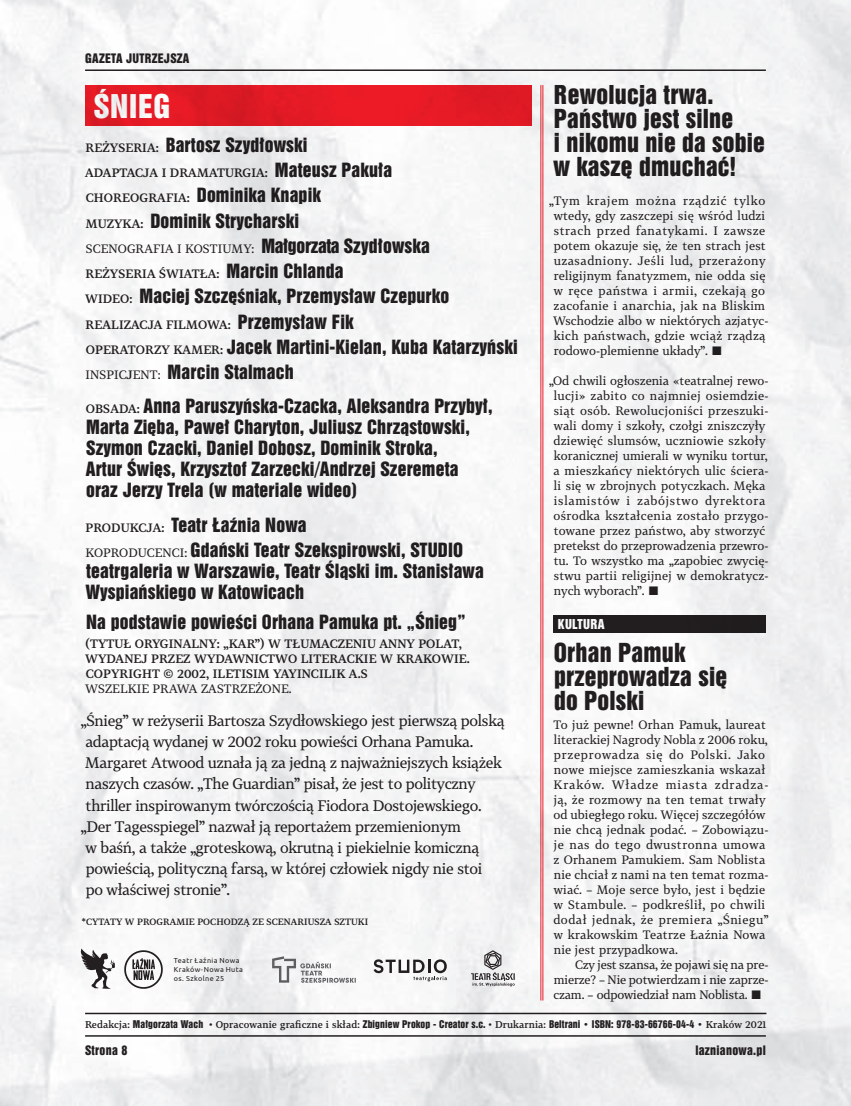
<style>
.page{position:relative;width:851px;height:1106px;background:#fff}
.page>*{position:absolute;margin:0;border:0;box-sizing:border-box;transform-origin:0 0}
.t1{font:30px "Swis 921 EU";letter-spacing:.025em;color:#fff}
.t2{font:24px/24px "Swis 921 EU";letter-spacing:.01em;color:#231f20}
.t3{font:18px/21px "Swis 921 EU";letter-spacing:.01em;color:#231f20}
.t4{font:15px "Tabac G3";letter-spacing:-.02em;color:#231f20}
.t5{font:12.6px "Swis 921 EU";letter-spacing:.025em;color:#fff}
.t6{font:12px/15px "Tabac G3";letter-spacing:.015em;color:#231f20}
.t7{font:500 12px/15px "Tabac G3";letter-spacing:.01em;color:#231f20}
.t8{font:12px "Swis 921 EU";letter-spacing:.025em;color:#231f20}
.t9{font:9.75px "Swis 921 EU";letter-spacing:.01em;color:#231f20}
.t10{font:500 9px "Tabac G3";letter-spacing:.01em;color:#231f20}
.t11{font:7.2px/9px "Ubuntu";letter-spacing:.05em;color:#231f20}
.s1{font-family:"Tabac G3";font-weight:500;font-size:12px}
.s2{font-family:"Swis 921 EU";font-weight:400;font-size:18px}
.s3{font-family:"Tabac G3";font-size:12px}
.s4{font-family:"Tabac G3";font-weight:500}
</style>
<div class="page">
<img style="left:0;top:0;width:850px;height:1106px">
<hr style="left:85px;top:1035px;width:680px;height:1px;background:#231f20">
<hr style="left:85px;top:69px;width:680px;height:2px;background:#231f20">
<div style="left:85px;top:85px;width:446px;height:40px;background:#e41a25"></div>
<hr style="left:542px;top:85px;width:1px;height:915px;background:#ee1c27">
<hr style="left:540px;top:85px;width:1px;height:915px;background:#ee1c27">
<div style="left:553px;top:615px;width:212px;height:18px;background:#231f20"></div>
<hr style="left:85px;top:1012px;width:681px;height:2px;background:#231f20">
<svg style="left:81px;top:948px;width:34px;height:40px"></svg>
<svg style="left:373px;top:959px;width:73px;height:22px"></svg>
<svg style="left:272px;top:956px;width:84px;height:26px"></svg>
<svg style="left:471px;top:950px;width:43px;height:36px"></svg>
<svg style="left:124px;top:950px;width:39px;height:38px"></svg>
<p class="t8" style="left:85px;top:51px;width:106px">GAZETA JUTRZEJSZA</p>
<h2 class="t2" style="left:553px;top:83px;width:213px">Rewolucja trwa.<br>Państwo jest silne<br>i nikomu nie da sobie w kaszę dmuchać!</h2>
<p class="t6" style="left:553px;top:193px;width:217px;text-indent:-4px">„Tym krajem można rządzić tylko wtedy, gdy zaszczepi się wśród ludzi strach przed fanatykami. I zawsze potem okazuje się, że ten strach jest uzasadniony. Jeśli lud, przerażony religijnym fanatyzmem, nie odda się w ręce państwa i armii, czekają go zacofanie i anarchia, jak na Bliskim Wschodzie albo w niektórych azjatyc&shy;kich państwach, gdzie wciąż rządzą rodowo-plemienne układy”. ■</p>
<p class="t6" style="left:553px;top:373px;width:217px;text-indent:-4px">„Od chwili ogłoszenia «teatralnej rewo&shy;lucji» zabito co najmniej osiemdzie&shy;siąt osób. Rewolucjoniści przeszuki&shy;wali domy i szkoły, czołgi zniszczyły dziewięć slumsów, uczniowie szkoły koranicznej umierali w wyniku tortur, a mieszkańcy niektórych ulic ściera&shy;li się w zbrojnych potyczkach. Męka islamistów i zabójstwo dyrektora ośrodka kształcenia zostało przygo&shy;towane przez państwo, aby stworzyć pretekst do przeprowadzenia przewro&shy;tu. To wszystko ma „zapobiec zwycię&shy;stwu partii religijnej w demokratycz&shy;nych wyborach”. ■</p>
<p class="t5" style="left:558px;top:615px;width:48px">KULTURA</p>
<h2 class="t2" style="left:553px;top:640px;width:175px">Orhan Pamuk przeprowadza się do Polski</h2>
<p class="t6" style="left:553px;top:717px;width:216px">To już pewne! Orhan Pamuk, laureat literackiej Nagrody Nobla z 2006 roku, przeprowadza się do Polski. Jako nowe miejsce zamieszkania wskazał Kraków. Władze miasta zdradza&shy;ją, że rozmowy na ten temat trwały od ubiegłego roku. Więcej szczegółów nie chcą jednak podać. – Zobowiązu&shy;je nas do tego dwustronna umowa z Orhanem Pamukiem. Sam Noblista nie chciał z nami na ten temat rozma&shy;wiać. – Moje serce było, jest i będzie w Stambule. – podkreślił, po chwili dodał jednak, że premiera „Śniegu” w krakowskim Teatrze Łaźnia Nowa nie jest przypadkowa.</p>
<p class="t6" style="left:553px;top:957px;width:216px;text-align:justify;text-indent:22px">Czy jest szansa, że pojawi się na pre&shy;mierze? – Nie potwierdzam i nie zaprze&shy;czam. – odpowiedział nam Noblista. ■</p>
<h1 class="t1" style="left:94px;top:86px;width:78px">ŚNIEG</h1>
<h3 class="t3" style="left:86px;top:134px;width:223px"><span class="s1">REŻYSERIA:</span> Bartosz Szydłowski</h3>
<p class="t7" style="left:85px;top:165px;width:308px">ADAPTACJA I DRAMATURGIA: <span class="s2">Mateusz Pakuła</span></p>
<h3 class="t3" style="left:86px;top:182px;width:237px;line-height:25.2px"><span class="s1">CHOREOGRAFIA:</span> Dominika Knapik<br><span class="s1">MUZYKA:</span> Dominik Strycharski</h3>
<h3 class="t3" style="left:86px;top:233px;width:346px;line-height:25.2px"><span class="s3">SCENOGRAFIA I KOSTIUMY:</span> Małgorzata Szydłowska<br><span class="s1">REŻYSERIA ŚWIATŁA:</span> Marcin Chlanda</h3>
<h3 class="t3" style="left:85px;top:285px;width:365px"><span class="s1">WIDEO:</span> Maciej Szczęśniak, Przemysław Czepurko</h3>
<p class="t7" style="left:86px;top:316px;width:269px">REALIZACJA FILMOWA: <span class="s2">Przemysław Fik</span></p>
<h3 class="t3" style="left:86px;top:334px;width:433px;line-height:25.2px"><span class="s1">OPERATORZY KAMER:</span> Jacek Martini-Kielan, Kuba Katarzyński<br><span class="s3">INSPIC</span><span class="s1">J</span><span class="s3">ENT:</span> Marcin Stalmach</h3>
<p class="t3" style="left:86px;top:395px;width:408px"><span class="s1">OBSADA:</span> Anna Paruszyńska-Czacka, Aleksandra Przybył, Marta Zięba, Paweł Charyton, Juliusz Chrząstowski, Szymon Czacki, Daniel Dobosz, Dominik Stroka,<br>Artur Święs, Krzysztof Zarzecki/Andrzej Szeremeta oraz Jerzy Trela (w materiale wideo)</p>
<h3 class="t3" style="left:86px;top:512px;width:379px;line-height:25.2px"><span class="s1">PRODUKCJA:</span> Teatr Łaźnia Nowa<br><span class="s3">KOPRODUCENCI:</span> Gdański Teatr Szekspirowski, STUDIO</h3>
<h3 class="t3" style="left:86px;top:560px;width:399px">teatrgaleria w Warszawie, Teatr Śląski im. Stanisława<br>Wyspiańskiego w Katowicach</h3>
<h3 class="t3" style="left:86px;top:611px;width:381px">Na podstawie powieści Orhana Pamuka pt. „Śnieg”</h3>
<p class="t7" style="left:85px;top:636px;width:386px">(TYTUŁ ORYGINALNY: „KAR”) W TŁUMACZENIU ANNY POLAT,<br>WYDANEJ PRZEZ WYDAWNICTWO LITERACKIE W KRAKOWIE.<br>COPYRIGHT © 2002, ILETISIM YAYINCILIK A.S</p>
<p class="t6" style="left:85px;top:681px;width:208px">WSZELKIE PRAWA ZASTRZEŻONE.</p>
<p class="t4" style="left:81px;top:711px;width:425px">„Śnieg” w reżyserii Bartosza Szydłowskiego jest pierwszą polską</p>
<p class="t4" style="left:85px;top:732px;width:389px">adaptacją wydanej w 2002 roku powieści Orhana Pamuka.</p>
<p class="t4" style="left:85px;top:753px;width:418px">Margaret Atwood uznała ją za jedną z najważniejszych książek</p>
<p class="t4" style="left:86px;top:774px;width:391px">naszych czasów. „The Guardian” pisał, że jest to polityczny</p>
<p class="t4" style="left:86px;top:795px;width:397px">thriller inspirowanym twórczością Fiodora Dostojewskiego.</p>
<p class="t4" style="left:81px;top:816px;width:381px">„Der Tagesspiegel” nazwał ją reportażem przemienionym</p>
<p class="t4" style="left:86px;top:837px;width:395px">w baśń, a także „groteskową, okrutną i piekielnie komiczną</p>
<p class="t4" style="left:86px;top:858px;width:398px">powieścią, polityczną farsą, w której człowiek nigdy nie stoi</p>
<p class="t4" style="left:86px;top:879px;width:146px">po właściwej stronie”.</p>
<p class="t10" style="left:82px;top:915px;width:288px">*CYTATY W PROGRAMIE POCHODZĄ ZE SCENARIUSZA SZTUKI</p>
<p class="t11" style="left:174px;top:956px;width:71px">Teatr Łaźnia Nowa<br>Kraków-Nowa Huta os. Szkolne 25</p>
<p class="t9" style="left:85px;top:1017px;width:682px"><span class="s4">Redakcja:</span> Małgorzata Wach <span class="s4">• Opracowanie graficzne i skład:</span> Zbigniew Prokop - Creator s.c. <span class="s4">• Drukarnia:</span> Beltrani • ISBN: 978-83-66766-04-4 • <span class="s4">Kraków 2021</span></p>
<p class="t8" style="left:85px;top:1042px;width:44px">Strona 8</p>
<p class="t8" style="left:695px;top:1042px;width:72px">laznianowa.pl</p>
</div>
